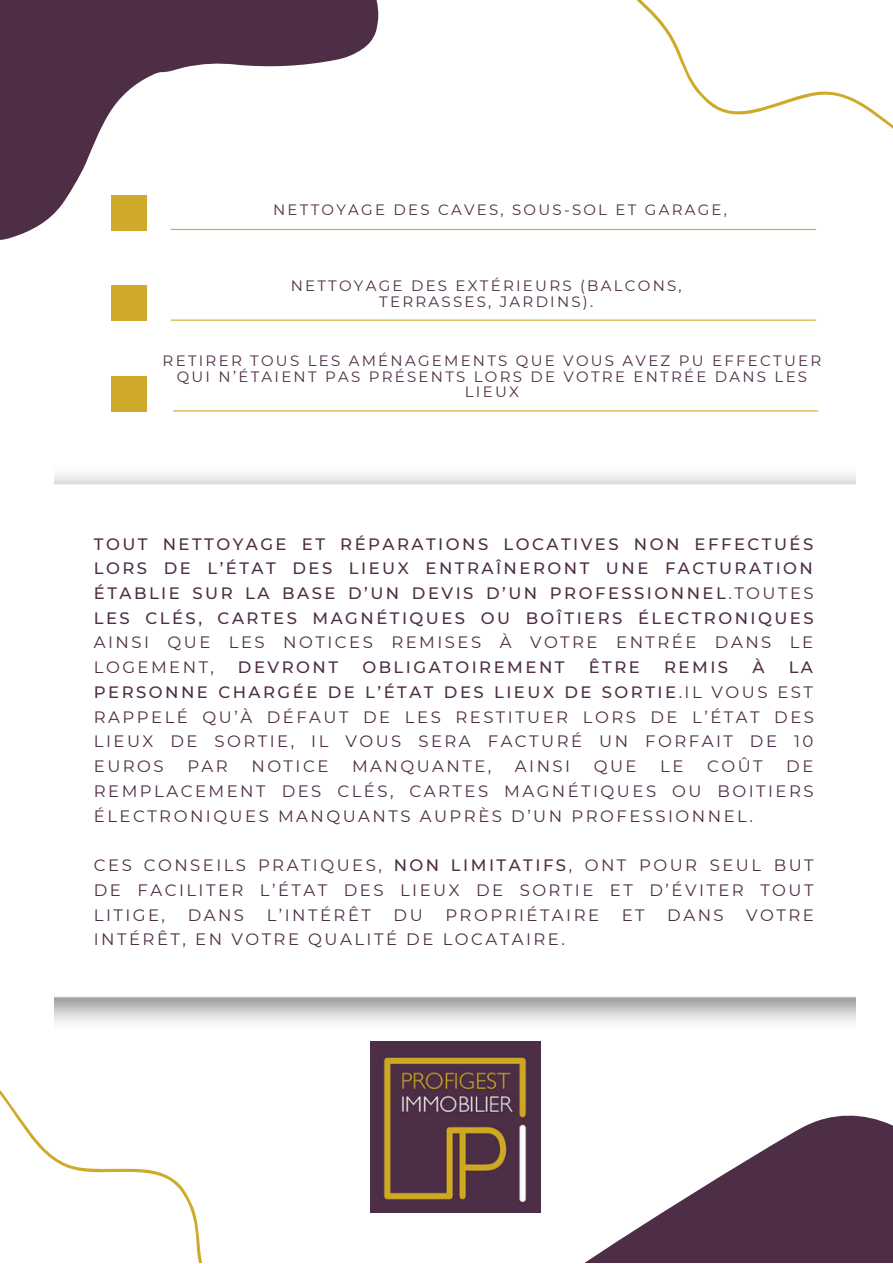
<style>
.page{position:relative;width:893px;height:1264px;background:#fff}
.page>*{position:absolute;margin:0;border:0;box-sizing:border-box;transform-origin:0 0}
.t1{font:16.5px/24.8px "Montserrat";letter-spacing:.15em;color:#4e2e46;text-align:justify}
.t2{font:500 16.5px/24.8px "Montserrat";letter-spacing:.15em;color:#4e2e46;text-align:justify}
.t3{font:15px/15.8px "Montserrat";letter-spacing:.15em;color:#4e2e46;text-align:center}
.s1{font-weight:400}
.s2{font-weight:500}
</style>
<div class="page">
<svg style="left:446px;top:1077px;width:446px;height:185px"></svg>
<svg style="left:0;top:0;width:401px;height:240px"></svg>
<hr style="left:171px;top:229px;width:644px;height:1px;background:#cea92a">
<hr style="left:171px;top:319px;width:644px;height:2px;background:#cea92a">
<div style="left:111px;top:194px;width:36px;height:36px;background:#cea92a"></div>
<div style="left:111px;top:285px;width:36px;height:36px;background:#cea92a"></div>
<div style="left:111px;top:376px;width:36px;height:36px;background:#cea92a"></div>
<svg style="left:636px;top:0;width:256px;height:128px"></svg>
<svg style="left:0;top:1090px;width:202px;height:172px"></svg>
<hr style="left:173px;top:410px;width:644px;height:1px;background:#cea92a">
<img style="left:370px;top:1041px;width:170px;height:170px">
<p class="t3" style="left:273px;top:201px;width:455px">NETTOYAGE DES CAVES, SOUS-SOL ET GARAGE,</p>
<p class="t3" style="left:291px;top:278px;width:392px">NETTOYAGE DES EXTÉRIEURS (BALCONS,<br>TERRASSES, JARDINS).</p>
<p class="t3" style="left:163px;top:352px;width:660px">RETIRER TOUS LES AMÉNAGEMENTS QUE VOUS AVEZ PU EFFECTUER<br>QUI N’ÉTAIENT PAS PRÉSENTS LORS DE VOTRE ENTRÉE DANS LES<br>LIEUX</p>
<p class="t2" style="left:94px;top:531px;width:721px">TOUT NETTOYAGE ET RÉPARATIONS LOCATIVES NON EFFECTUÉS LORS DE L’ÉTAT DES LIEUX ENTRAÎNERONT UNE FACTURATION ÉTABLIE SUR LA BASE D’UN DEVIS D’UN PROFESSIONNEL<span class="s1">.TOUTES </span>LES CLÉS, CARTES MAGNÉTIQUES OU BOÎTIERS ÉLECTRONIQUES</p>
<p class="t1" style="left:94px;top:630px;width:720px">AINSI QUE LES NOTICES REMISES À VOTRE ENTRÉE DANS LE<br>LOGEMENT,</p>
<p class="t2" style="left:238px;top:655px;width:102px">DEVRONT</p>
<p class="t2" style="left:362px;top:655px;width:204px">OBLIGATOIREMENT</p>
<p class="t2" style="left:588px;top:655px;width:53px">ÊTRE</p>
<p class="t2" style="left:664px;top:655px;width:65px">REMIS</p>
<p class="t2" style="left:752px;top:655px;width:14px">À</p>
<p class="t1" style="left:94px;top:655px;width:721px;text-indent:694px"><span class="s2">LA PERSONNE CHARGÉE DE L’ÉTAT DES LIEUX DE SORTIE</span>.IL VOUS EST RAPPELÉ QU’À DÉFAUT DE LES RESTITUER LORS DE L’ÉTAT DES LIEUX DE SORTIE, IL VOUS SERA FACTURÉ UN FORFAIT DE 10<br>EUROS</p>
<p class="t1" style="left:187px;top:754px;width:42px">PAR</p>
<p class="t1" style="left:251px;top:754px;width:78px">NOTICE</p>
<p class="t1" style="left:352px;top:754px;width:141px">MANQUANTE,</p>
<p class="t1" style="left:515px;top:754px;width:57px">AINSI</p>
<p class="t1" style="left:593px;top:754px;width:44px">QUE</p>
<p class="t1" style="left:660px;top:754px;width:25px">LE</p>
<p class="t1" style="left:707px;top:754px;width:57px">COÛT</p>
<p class="t1" style="left:94px;top:754px;width:721px;text-indent:692px">DE REMPLACEMENT DES CLÉS, CARTES MAGNÉTIQUES OU BOITIERS ÉLECTRONIQUES MANQUANTS AUPRÈS D’UN PROFESSIONNEL.</p>
<p class="t1" style="left:94px;top:852px;width:721px">CES CONSEILS PRATIQUES, <span class="s2">NON LIMITATIFS</span>, ONT POUR SEUL BUT DE FACILITER L’ÉTAT DES LIEUX DE SORTIE ET D’ÉVITER TOUT LITIGE,</p>
<p class="t1" style="left:188px;top:902px;width:58px">DANS</p>
<p class="t1" style="left:267px;top:902px;width:106px">L’INTÉRÊT</p>
<p class="t1" style="left:393px;top:902px;width:31px">DU</p>
<p class="t1" style="left:445px;top:902px;width:155px">PROPRIÉTAIRE</p>
<p class="t1" style="left:621px;top:902px;width:24px">ET</p>
<p class="t1" style="left:667px;top:902px;width:58px">DANS</p>
<p class="t1" style="left:746px;top:902px;width:69px">VOTRE</p>
<p class="t1" style="left:94px;top:927px;width:472px">INTÉRÊT, EN VOTRE QUALITÉ DE LOCATAIRE.</p>
</div>
